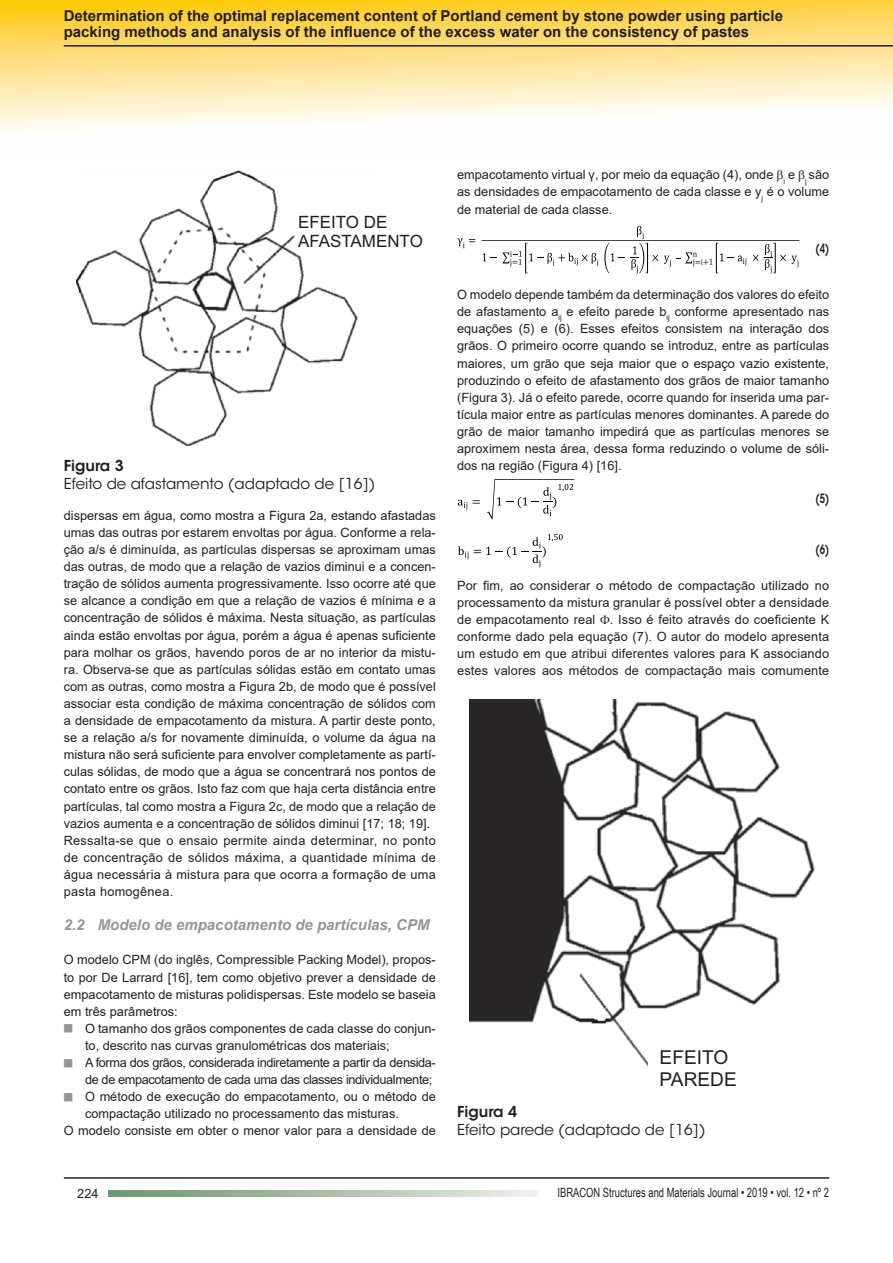
<style>
.page{position:relative;width:893px;height:1263px;background:#fff}
.page>*{position:absolute;margin:0;border:0;box-sizing:border-box;transform-origin:0 0}
.t1{font:19.05px/21.3px "Arial";color:#231f20}
.t2{font:16.95px/18.9px "Arial";color:#231f20}
.t3{font:700 15px/16.5px "Arial";color:#231f20}
.t4{font:15px "ITC Avant Garde Std";color:#231f20}
.t5{font:italic 700 15px "Arial";color:#939598}
.t6{font:600 15px "ITC Avant Garde Std";color:#231f20}
.t7{font:12.75px/17.1px "Arial";color:#231f20;text-align:justify}
.t8{font:12.75px/17.1px "Arial";letter-spacing:-.03em;color:#231f20;text-align:right}
.t9{font:12.75px "Arial Narrow";color:#231f20;scale:.9 1}
.t10{font:600 12.75px "ITC Avant Garde Std";color:#231f20;scale:.7 1}
.s1{color:#939598}
</style>
<div class="page">
<svg style="left:0;top:0;width:893px;height:130px;background:#fee498"></svg>
<hr style="left:64px;top:1177px;width:765px;height:2px;background:#231f20">
<hr style="left:64px;top:45px;width:829px;height:2px;background:#231f20">
<svg style="left:108px;top:1190px;width:431px;height:6px;background:#acc0aa"></svg>
<svg style="left:457px;top:238px;width:18px;height:10px"></svg>
<svg style="left:481px;top:226px;width:318px;height:48px"></svg>
<svg style="left:458px;top:500px;width:9px;height:10px"></svg>
<svg style="left:473px;top:500px;width:7px;height:4px"></svg>
<svg style="left:487px;top:479px;width:87px;height:40px"></svg>
<svg style="left:458px;top:546px;width:10px;height:13px"></svg>
<svg style="left:474px;top:534px;width:89px;height:33px"></svg>
<img style="left:76px;top:170px;width:282px;height:276px">
<div style="left:281px;top:210px;width:97px;height:20px;background:#fff"></div>
<div style="left:305px;top:230px;width:96px;height:20px;background:#fff"></div>
<img style="left:470px;top:699px;width:345px;height:368px">
<div style="left:648px;top:1054px;width:116px;height:27px;background:#fff"></div>
<p class="t3" style="left:64px;top:7px;width:721px">Determination of the optimal replacement content of Portland cement by stone powder using particle packing methods and analysis of the influence of the excess water on the consistency of pastes</p>
<h2 class="t2" style="left:298px;top:212px;width:126px">EFEITO DE<br>AFASTAMENTO</h2>
<p class="t6" style="left:64px;top:456px;width:62px">Figura 3</p>
<p class="t4" style="left:64px;top:474px;width:313px">Efeito de afastamento (adaptado de [16])</p>
<p class="t7" style="left:64px;top:507px;width:374px;text-align:left">dispersas em água, como mostra a Figura 2a, estando afastadas umas das outras por estarem envoltas por água. Conforme a rela&shy;ção a/s é diminuída, as partículas dispersas se aproximam umas das outras, de modo que a relação de vazios diminui e a concen&shy;tração de sólidos aumenta progressivamente. Isso ocorre até que se alcance a condição em que a relação de vazios é mínima e a concentração de sólidos é máxima. Nesta situação, as partículas ainda estão envoltas por água, porém a água é apenas suficiente para molhar os grãos, havendo poros de ar no interior da mistu&shy;ra. Observa-se que as partículas sólidas estão em contato umas com as outras, como mostra a Figura 2b, de modo que é possível associar esta condição de máxima concentração de sólidos com a densidade de empacotamento da mistura. A partir deste ponto, se a relação a/s for novamente diminuída, o volume da água na mistura não será suficiente para envolver completamente as partí&shy;culas sólidas, de modo que a água se concentrará nos pontos de contato entre os grãos. Isto faz com que haja certa distância entre partículas, tal como mostra a Figura 2c, de modo que a relação de vazios aumenta e a concentração de sólidos diminui [17; 18; 19].<br>Ressalta-se que o ensaio permite ainda determinar, no ponto de concentração de sólidos máxima, a quantidade mínima de água necessária à mistura para que ocorra a formação de uma pasta homogênea.</p>
<p class="t5" style="left:64px;top:915px;width:367px">2.2 Modelo de empacotamento de partículas, CPM</p>
<p class="t7" style="left:64px;top:951px;width:374px">O modelo CPM (do inglês, Compressible Packing Model), propos&shy;to por De Larrard [16], tem como objetivo prever a densidade de empacotamento de misturas polidispersas. Este modelo se baseia em três parâmetros:</p>
<p class="t7" style="left:85px;top:1020px;width:352px;text-indent:-21px"><span class="s1">■</span> O tamanho dos grãos componentes de cada classe do conjun&shy;to, descrito nas curvas granulométricas dos materiais;</p>
<p class="t8" style="left:64px;top:1054px;width:373px"><span class="s1">■</span> A forma dos grãos, considerada indiretamente a partir da densida&shy;de de empacotamento de cada uma das classes individualmente;</p>
<p class="t7" style="left:64px;top:1088px;width:374px"><span class="s1">■</span> O método de execução do empacotamento, ou o método de</p>
<p class="t7" style="left:85px;top:1105px;width:315px">compactação utilizado no processamento das misturas.</p>
<p class="t7" style="left:64px;top:1122px;width:374px">O modelo consiste em obter o menor valor para a densidade de</p>
<p class="t7" style="left:457px;top:166px;width:374px">empacotamento virtual γ, por meio da equação (4), onde <sub>i</sub> e <sub>j</sub> são as densidades de empacotamento de cada classe e y<sub>j</sub> é o volume de material de cada classe.</p>
<p class="t10" style="left:816px;top:240px;width:21px">(4)</p>
<p class="t7" style="left:457px;top:286px;width:374px">O modelo depende também da determinação dos valores do efeito de afastamento a<sub>ij</sub> e efeito parede b<sub>ij</sub> conforme apresentado nas equações (5) e (6). Esses efeitos consistem na interação dos grãos. O primeiro ocorre quando se introduz, entre as partículas maiores, um grão que seja maior que o espaço vazio existente, produzindo o efeito de afastamento dos grãos de maior tamanho (Figura 3). Já o efeito parede, ocorre quando for inserida uma par&shy;tícula maior entre as partículas menores dominantes. A parede do grão de maior tamanho impedirá que as partículas menores se aproximem nesta área, dessa forma reduzindo o volume de sóli&shy;dos na região (Figura 4) [16].</p>
<p class="t10" style="left:816px;top:490px;width:21px">(5)</p>
<p class="t10" style="left:816px;top:541px;width:21px">(6)</p>
<p class="t7" style="left:457px;top:577px;width:374px">Por fim, ao considerar o método de compactação utilizado no processamento da mistura granular é possível obter a densidade de empacotamento real . Isso é feito através do coeficiente K conforme dado pela equação (7). O autor do modelo apresenta um estudo em que atribui diferentes valores para K associando estes valores aos métodos de compactação mais comumente</p>
<h1 class="t1" style="left:660px;top:1047px;width:79px">EFEITO<br>PAREDE</h1>
<p class="t6" style="left:457px;top:1102px;width:62px">Figura 4</p>
<p class="t4" style="left:457px;top:1120px;width:250px">Efeito parede (adaptado de [16])</p>
<p class="t7" style="left:77px;top:1185px;width:23px">224</p>
<p class="t9" style="left:557px;top:1183px;width:303px">IBRACON Structures and Materials Journal • 2019 • vol. 12 • nº 2</p>
</div>
